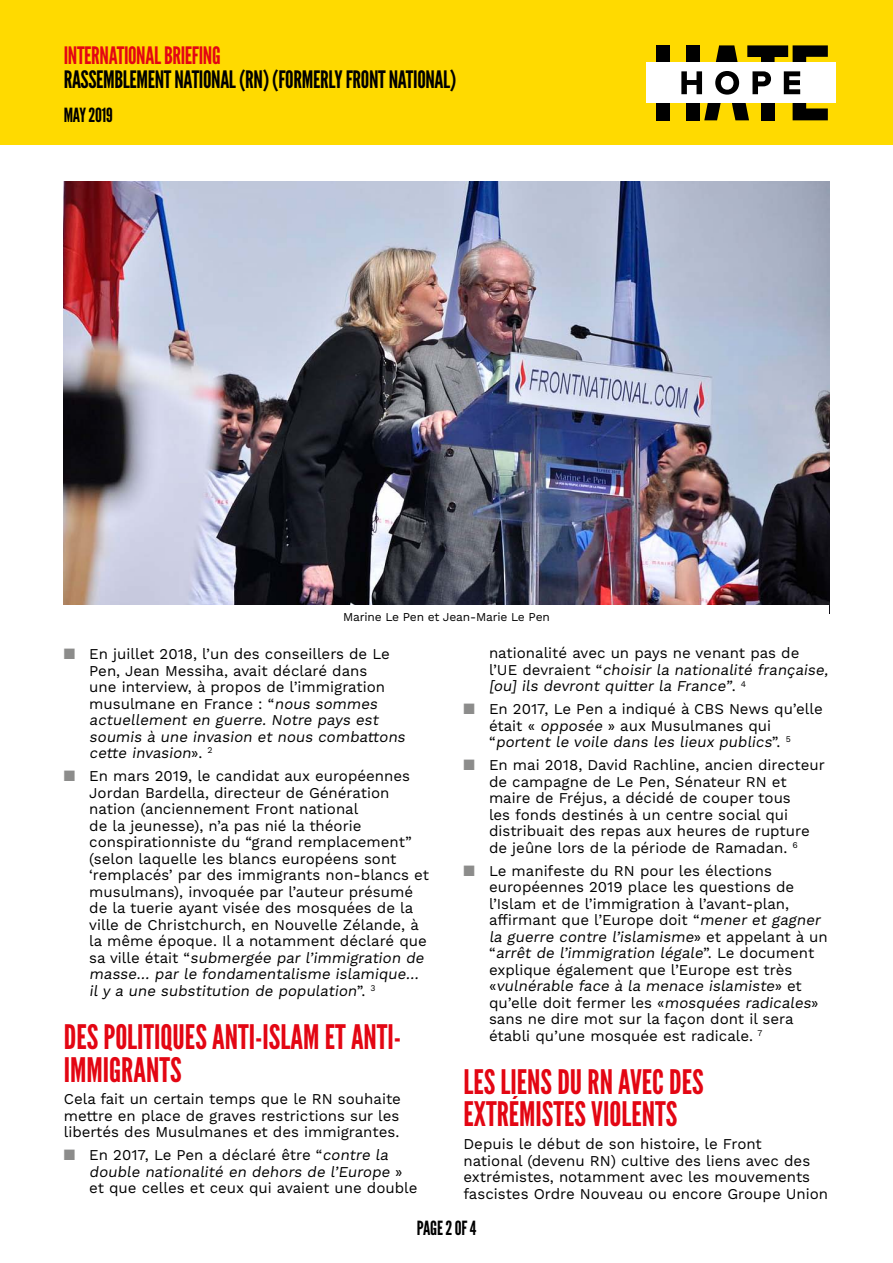
<style>
.page{position:relative;width:893px;height:1263px;background:#fff}
.page>*{position:absolute;margin:0;border:0;box-sizing:border-box;transform-origin:0 0}
.t1{font:33.75px/32.2px "League Gothic";color:#e30613}
.t2{font:24px "League Gothic";letter-spacing:-.015em;color:#000}
.t3{font:24px "League Gothic";letter-spacing:-.015em;color:#e30613}
.t4{font:19.5px "League Gothic";letter-spacing:-.015em;color:#000}
.t5{font:15px/16.5px "Work Sans";color:#000}
.t6{font:12px "Work Sans";letter-spacing:-.015em;color:#000}
.s1{color:#8c8c8b}
</style>
<div class="page">
<div style="left:0;top:0;width:893px;height:145px;background:#ffda00"></div>
<div style="left:686px;top:45px;width:13px;height:18px;background:#000"></div>
<div style="left:656px;top:103px;width:14px;height:17px;background:#000"></div>
<div style="left:656px;top:45px;width:14px;height:18px;background:#000"></div>
<svg style="left:704px;top:103px;width:17px;height:17px"></svg>
<div style="left:686px;top:103px;width:13px;height:17px;background:#000"></div>
<svg style="left:732px;top:103px;width:17px;height:17px"></svg>
<svg style="left:716px;top:45px;width:22px;height:18px"></svg>
<div style="left:761px;top:103px;width:14px;height:17px;background:#000"></div>
<svg style="left:747px;top:45px;width:81px;height:18px"></svg>
<svg style="left:793px;top:103px;width:35px;height:17px"></svg>
<div style="left:646px;top:63px;width:190px;height:40px;background:#fff"></div>
<svg style="left:681px;top:71px;width:21px;height:23px"></svg>
<svg style="left:715px;top:71px;width:24px;height:24px"></svg>
<svg style="left:752px;top:71px;width:19px;height:23px"></svg>
<svg style="left:784px;top:71px;width:16px;height:23px"></svg>
<img style="left:64px;top:182px;width:765px;height:423px">
<h2 class="t3" style="left:64px;top:42px;width:158px">INTERNATIONAL BRIEFING</h2>
<h2 class="t2" style="left:64px;top:66px;width:394px">RASSEMBLEMENT NATIONAL (RN) (FORMERLY FRONT NATIONAL)</h2>
<h3 class="t4" style="left:64px;top:104px;width:50px">MAY 2019</h3>
<p class="t6" style="left:343px;top:610px;width:208px">Marine Le Pen et Jean-Marie Le Pen</p>
<p class="t5" style="left:89px;top:647px;width:320px;text-indent:-26px"><span class="s1">■</span> En juillet 2018, l’un des conseillers de Le Pen, Jean Messiha, avait déclaré dans<br>une interview, à propos de l’immigration musulmane en France : “nous sommes actuellement en guerre. Notre pays est soumis à une invasion et nous combattons cette invasion» . <sup>2</sup></p>
<p class="t5" style="left:89px;top:768px;width:341px;text-indent:-26px"><span class="s1">■</span> En mars 2019, le candidat aux européennes Jordan Bardella, directeur de Génération nation (anciennement Front national<br>de la jeunesse), n’a pas nié la théorie conspirationniste du “grand remplacement” (selon laquelle les blancs européens sont ‘remplacés’ par des immigrants non-blancs et musulmans), invoquée par l’auteur présumé de la tuerie ayant visée des mosquées de la ville de Christchurch, en Nouvelle Zélande, à la même époque. Il a notamment déclaré que s a vi lle étai t “submergée par l’immigration de masse… par le fondamentalisme islamique… il y a une substitution de population”. <sup>3</sup></p>
<h1 class="t1" style="left:64px;top:1021px;width:339px">DES POLITIQUES ANTI-ISLAM ET ANTI-<br>IMMIGRANTS</h1>
<p class="t5" style="left:64px;top:1092px;width:339px;text-align:justify">Cela fait un certain temps que le RN souhaite mettre en place de graves restrictions sur les libertés des Musulmanes et des immigrantes.</p>
<p class="t5" style="left:89px;top:1148px;width:330px;text-indent:-26px"><span class="s1">■</span> En 2017, Le Pen a déclaré être “contre la double nationalité en dehors de l’Europe » et que celles et ceux qui avaient une double</p>
<p class="t5" style="left:489px;top:646px;width:343px">nationalité avec un pays ne venant pas de<br>l’ U E d ev ra i e n t “ choisir la nationalité française, [ou] ils devront quitter la France”. <sup>4</sup></p>
<p class="t5" style="left:489px;top:702px;width:335px;text-indent:-26px"><span class="s1">■</span> En 2017, Le Pen a indiqué à CBS News qu’elle était « opposée » aux Musulmanes qui<br>“ portent le voile dans les lieux publics”. <sup>5</sup></p>
<p class="t5" style="left:489px;top:757px;width:337px;text-indent:-26px"><span class="s1">■</span> En mai 2018, David Rachline, ancien directeur de campagne de Le Pen, Sénateur RN et maire de Fréjus, a décidé de couper tous<br>les fonds destinés à un centre social qui distribuait des repas aux heures de rupture de jeûne lors de la période de Ramadan. <sup>6</sup></p>
<p class="t5" style="left:489px;top:863px;width:340px;text-indent:-26px"><span class="s1">■</span> Le manifeste du RN pour les élections européennes 2019 place les questions de l’Islam et de l’immigration à l’avant-plan, affirmant que l’Europe doit “mener et gagner la guerre contre l’islamisme» et a p p e la n t à u n “ arrêt de l’immigration légale”. L e d o c u m e n t explique également que l’Europe est très «vulnérable face à la menace islamiste» e t qu’elle doit fermer les «mosquées radicales» sans ne dire mot sur la façon dont il sera établi qu’une mosquée est radicale. <sup>7</sup></p>
<h1 class="t1" style="left:463px;top:1066px;width:242px">LES LIENS DU RN AVEC DES<br>EXTRÉMISTES VIOLENTS</h1>
<p class="t5" style="left:463px;top:1136px;width:366px">Depuis le début de son histoire, le Front<br>national (devenu RN) cultive des liens avec des extrémistes, notamment avec les mouvements fascistes Ordre Nouveau ou encore Groupe Union</p>
<h3 class="t4" style="left:417px;top:1216px;width:61px">PAGE 2 OF 4</h3>
</div>
